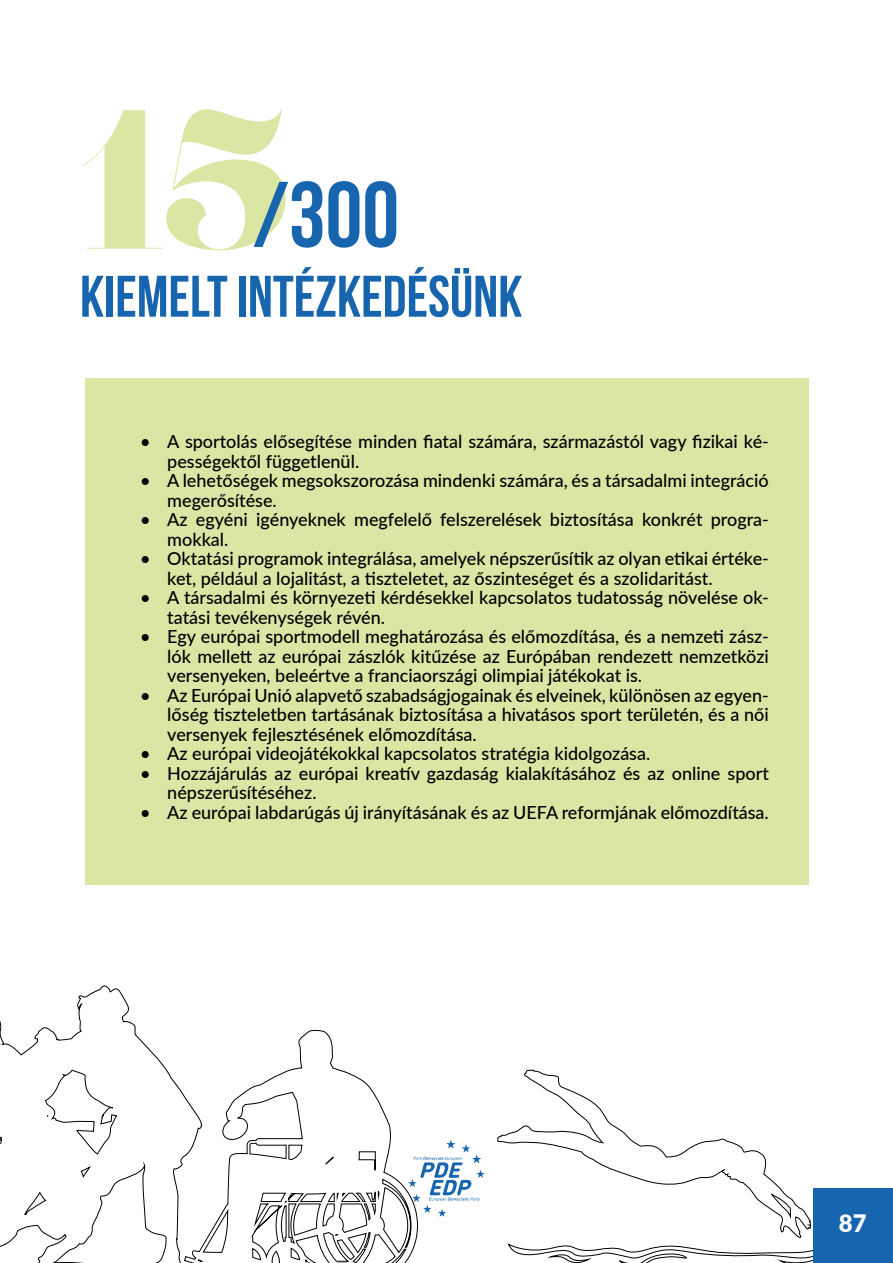
<style>
.page{position:relative;width:893px;height:1263px;background:#fff}
.page>*{position:absolute;margin:0;border:0;box-sizing:border-box;transform-origin:0 0}
.t1{font:700 93px "Bebas Neue";color:#1765ae}
.t2{font:700 58.5px "Bebas Neue";color:#1765ae}
.t3{font:900 24px "Lato";color:#fff}
.t4{font:500 18px/19.5px "Lato";color:#000}
.s1{font-family:"Lust Display Didone";font-weight:400;font-size:197.55px;color:#dce6a4}
</style>
<div class="page">
<svg style="left:418px;top:1140px;width:67px;height:77px"></svg>
<div style="left:85px;top:378px;width:723px;height:507px;background:#dce6a4"></div>
<svg style="left:0;top:985px;width:184px;height:278px"></svg>
<svg style="left:497px;top:1069px;width:315px;height:169px"></svg>
<svg style="left:508px;top:1243px;width:305px;height:20px"></svg>
<svg style="left:184px;top:1029px;width:234px;height:234px"></svg>
<div style="left:813px;top:1188px;width:80px;height:75px;background:#1765ae"></div>
<h1 class="t1" style="left:80px;top:164px;width:321px"><span class="s1">15</span>/300</h1>
<h2 class="t2" style="left:80px;top:264px;width:444px">KIEMELT INTÉZKEDÉSÜNK</h2>
<p class="t4" style="left:167px;top:431px;width:603px;text-indent:-27px">• A sportolás elősegítése minden fiatal számára, származástól vagy fizikai ké&shy;pességektől függetlenül.</p>
<p class="t4" style="left:167px;top:470px;width:603px;text-indent:-27px">• A lehetőségek megsokszorozása mindenki számára, és a társadalmi integráció megerősítése.</p>
<p class="t4" style="left:167px;top:509px;width:603px;text-indent:-27px">• Az egyéni igényeknek megfelelő felszerelések biztosítása konkrét progra&shy;mokkal.</p>
<p class="t4" style="left:167px;top:548px;width:603px;text-indent:-27px">• Oktatási programok integrálása, amelyek népszerűsítik az olyan etikai értéke&shy;ket, például a lojalitást, a tiszteletet, az őszinteséget és a szolidaritást.</p>
<p class="t4" style="left:167px;top:587px;width:603px;text-indent:-27px">• A társadalmi és környezeti kérdésekkel kapcsolatos tudatosság növelése ok&shy;tatási tevékenységek révén.</p>
<p class="t4" style="left:167px;top:626px;width:603px;text-align:justify;text-indent:-27px">• Egy európai sportmodell meghatározása és előmozdítása, és a nemzeti zász&shy;lók mellett az európai zászlók kitűzése az Európában rendezett nemzetközi versenyeken, beleértve a franciaországi olimpiai játékokat is.</p>
<p class="t4" style="left:167px;top:685px;width:603px;text-align:justify;text-indent:-27px">• Az Európai Unió alapvető szabadságjogainak és elveinek, különösen az egyen&shy;lőség tiszteletben tartásának biztosítása a hivatásos sport területén, és a női versenyek fejlesztésének előmozdítása.</p>
<p class="t4" style="left:140px;top:743px;width:511px">• Az európai videojátékokkal kapcsolatos stratégia kidolgozása.</p>
<p class="t4" style="left:167px;top:763px;width:603px;text-indent:-27px">• Hozzájárulás az európai kreatív gazdaság kialakításához és az online sport népszerűsítéséhez.</p>
<p class="t4" style="left:140px;top:802px;width:630px">• Az európai labdarúgás új irányításának és az UEFA reformjának előmozdítása.</p>
<h3 class="t3" style="left:839px;top:1205px;width:29px">87</h3>
</div>
